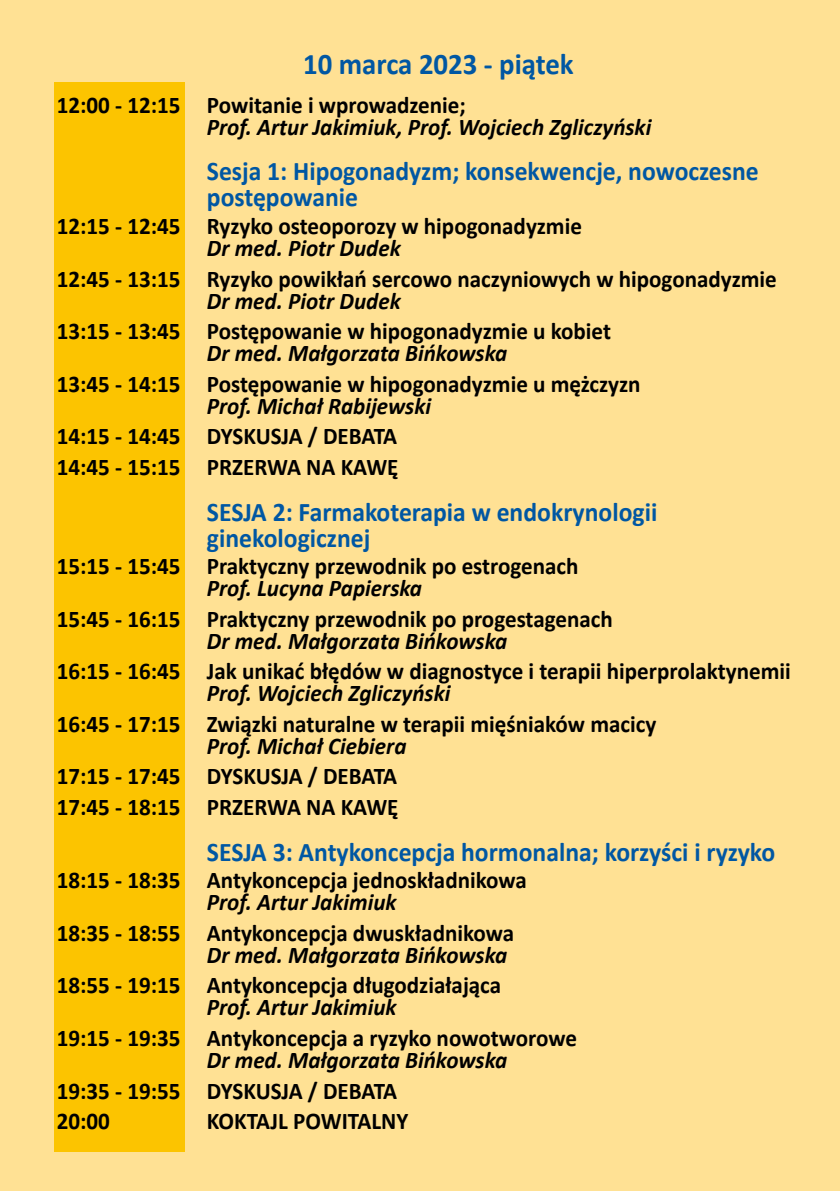
<style>
.page{position:relative;width:840px;height:1191px;background:#fff}
.page>*{position:absolute;margin:0;border:0;box-sizing:border-box;transform-origin:0 0}
.t1{font:700 30px "Calibri";color:#0057a3;scale:.96 1}
.t2{font:700 27px/26px "Calibri";color:#0057a3;scale:.95 1}
.t3{font:700 24px/30.6px "Calibri";color:#000;scale:.96 1}
.t4{font:italic 700 24px "Calibri";color:#000;scale:.96 1}
</style>
<div class="page">
<div style="left:0;top:0;width:839px;height:1191px;background:#ffe194"></div>
<div style="left:54px;top:82px;width:130px;height:1070px;background:#fcc400"></div>
<p class="t1" style="left:303px;top:44px;width:283px">10 marca 2023 - piątek</p>
<p class="t3" style="left:57px;top:89px;width:427px">12:00 - 12:15 Powitanie i wprowadzenie;</p>
<p class="t4" style="left:207px;top:111px;width:464px">Prof. Artur Jakimiuk, Prof. Wojciech Zgliczyński</p>
<p class="t2" style="left:207px;top:158px;width:582px">Sesja 1: Hipogonadyzm; konsekwencje, nowoczesne postępowanie</p>
<p class="t3" style="left:57px;top:211px;width:548px">12:15 - 12:45 Ryzyko osteoporozy w hipogonadyzmie</p>
<p class="t4" style="left:207px;top:233px;width:203px">Dr med. Piotr Dudek</p>
<p class="t3" style="left:57px;top:263px;width:751px">12:45 - 13:15 Ryzyko powikłań sercowo naczyniowych w hipogonadyzmie</p>
<p class="t4" style="left:207px;top:285px;width:203px">Dr med. Piotr Dudek</p>
<p class="t3" style="left:57px;top:316px;width:578px">13:15 - 13:45 Postępowanie w hipogonadyzmie u kobiet</p>
<p class="t4" style="left:207px;top:338px;width:314px">Dr med. Małgorzata Bińkowska</p>
<p class="t3" style="left:57px;top:368px;width:609px">13:45 - 14:15 Postępowanie w hipogonadyzmie u mężczyzn</p>
<p class="t4" style="left:207px;top:390px;width:235px">Prof. Michał Rabijewski</p>
<p class="t3" style="left:57px;top:421px;width:357px">14:15 - 14:45 DYSKUSJA / DEBATA<br>14:45 - 15:15 PRZERWA NA KAWĘ</p>
<p class="t2" style="left:207px;top:498px;width:475px">SESJA 2: Farmakoterapia w endokrynologii ginekologicznej</p>
<p class="t3" style="left:57px;top:551px;width:545px">15:15 - 15:45 Praktyczny przewodnik po estrogenach</p>
<p class="t4" style="left:207px;top:573px;width:225px">Prof. Lucyna Papierska</p>
<p class="t3" style="left:57px;top:603px;width:580px">15:45 - 16:15 Praktyczny przewodnik po progestagenach</p>
<p class="t4" style="left:207px;top:625px;width:314px">Dr med. Małgorzata Bińkowska</p>
<p class="t3" style="left:57px;top:656px;width:765px">16:15 - 16:45 Jak unikać błędów w diagnostyce i terapii hiperprolaktynemii</p>
<p class="t4" style="left:207px;top:678px;width:255px">Prof. Wojciech Zgliczyński</p>
<p class="t3" style="left:57px;top:708px;width:625px">16:45 - 17:15 Związki naturalne w terapii mięśniaków macicy</p>
<p class="t4" style="left:207px;top:730px;width:209px">Prof. Michał Ciebiera</p>
<p class="t3" style="left:57px;top:761px;width:357px">17:15 - 17:45 DYSKUSJA / DEBATA<br>17:45 - 18:15 PRZERWA NA KAWĘ</p>
<p class="t2" style="left:207px;top:838px;width:599px">SESJA 3: Antykoncepcja hormonalna; korzyści i ryzyko</p>
<p class="t3" style="left:57px;top:865px;width:491px">18:15 - 18:35 Antykoncepcja jednoskładnikowa</p>
<p class="t4" style="left:207px;top:887px;width:199px">Prof. Artur Jakimiuk</p>
<p class="t3" style="left:57px;top:917px;width:478px">18:35 - 18:55 Antykoncepcja dwuskładnikowa</p>
<p class="t4" style="left:207px;top:939px;width:314px">Dr med. Małgorzata Bińkowska</p>
<p class="t3" style="left:57px;top:970px;width:464px">18:55 - 19:15 Antykoncepcja długodziałająca</p>
<p class="t4" style="left:207px;top:992px;width:199px">Prof. Artur Jakimiuk</p>
<p class="t3" style="left:57px;top:1022px;width:543px">19:15 - 19:35 Antykoncepcja a ryzyko nowotworowe</p>
<p class="t4" style="left:207px;top:1044px;width:314px">Dr med. Małgorzata Bińkowska</p>
<p class="t3" style="left:57px;top:1075px;width:356px">19:35 - 19:55 DYSKUSJA / DEBATA<br>20:00</p>
<p class="t3" style="left:207px;top:1105px;width:211px">KOKTAJL POWITALNY</p>
</div>
